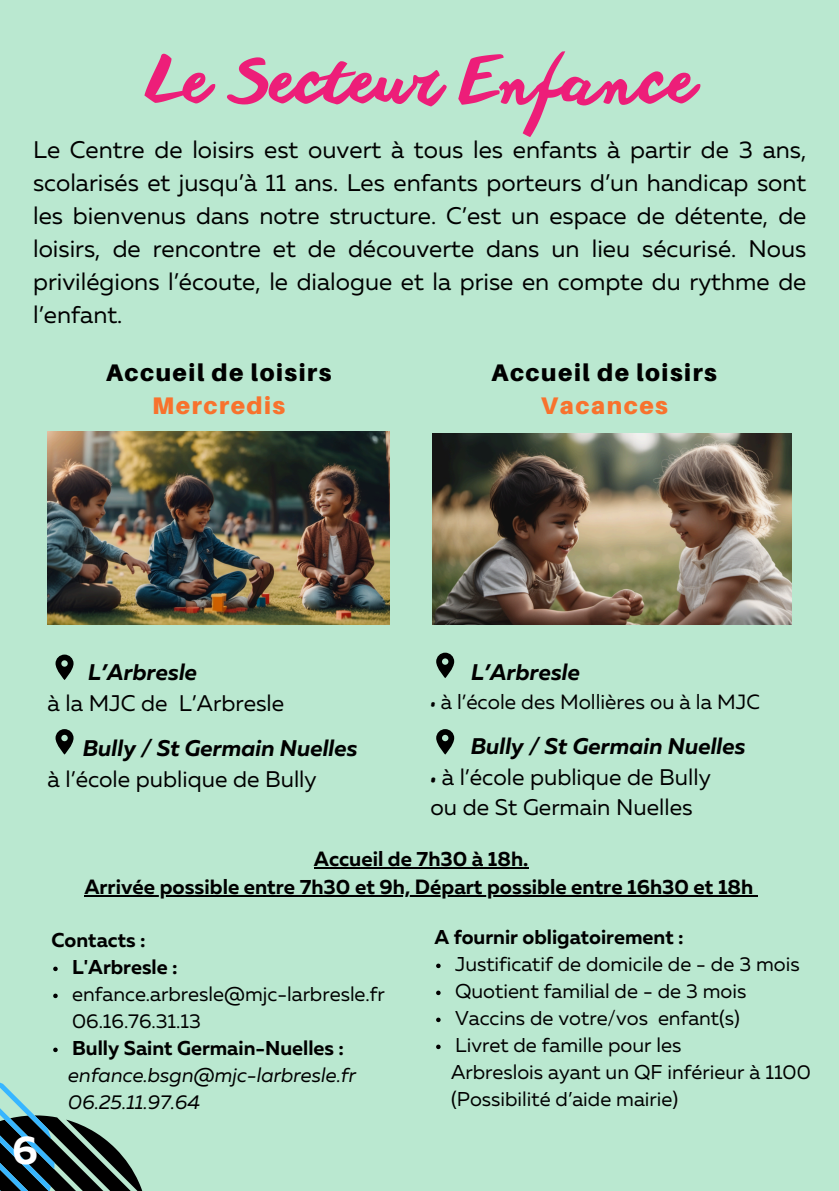
<style>
.page{position:relative;width:839px;height:1191px;background:#fff}
.page>*{position:absolute;margin:0;border:0;box-sizing:border-box;transform-origin:0 0}
.t1{font:62px "Anothershabby";color:#ed1e79}
.t2{font:700 40px "Muller";color:#fff}
.t3{font:24px/33px "Muller";color:#000;text-align:justify}
.t4{font:900 24px/33px "Aileron";letter-spacing:.065em;color:#000;text-align:center}
.t5{font:22.6px/31px "Muller";color:#000}
.t6{font:italic 700 22.6px "Muller";color:#000}
.t7{font:700 20.6px "Muller";color:#000}
.t8{font:20.6px "Muller";color:#000}
.t9{font:20px/27px "Muller";color:#000}
.t10{font:700 20px "Muller";color:#000}
.t11{font:italic 20px "Muller";color:#000}
.s1{color:#f8722d}
.s2{font-weight:700;font-style:italic}
</style>
<div class="page">
<div style="left:0;top:0;width:838px;height:1191px;background:#bae8d0"></div>
<svg style="left:0;top:1082px;width:143px;height:109px"></svg>
<img style="left:433px;top:434px;width:358px;height:190px">
<img style="left:48px;top:431px;width:342px;height:194px">
<svg style="left:56px;top:655px;width:18px;height:25px"></svg>
<svg style="left:56px;top:729px;width:18px;height:26px"></svg>
<svg style="left:436px;top:653px;width:18px;height:25px"></svg>
<svg style="left:436px;top:729px;width:18px;height:26px"></svg>
<svg style="left:436px;top:964px;width:4px;height:4px"></svg>
<svg style="left:436px;top:991px;width:4px;height:4px"></svg>
<svg style="left:436px;top:1018px;width:4px;height:4px"></svg>
<svg style="left:436px;top:1045px;width:4px;height:4px"></svg>
<hr style="left:314px;top:867px;width:214px;height:2px;background:#000">
<hr style="left:84px;top:896px;width:669px;height:1px;background:#000">
<svg style="left:53px;top:967px;width:5px;height:4px"></svg>
<svg style="left:53px;top:994px;width:5px;height:4px"></svg>
<svg style="left:53px;top:1048px;width:5px;height:4px"></svg>
<p class="t1" style="left:147px;top:47px;width:549px">Le Secteur Enfance</p>
<h4 class="t3" style="left:33px;top:135px;width:774px">Le Centre de loisirs est ouvert à tous les enfants à partir de 3 ans, scolarisés et jusqu’à 11 ans. Les enfants porteurs d’un handicap sont les bienvenus dans notre structure. C’est un espace de détente, de loisirs, de rencontre et de découverte dans un lieu sécurisé. Nous privilégions l’écoute, le dialogue et la prise en compte du rythme de l’enfant.</h4>
<p class="t4" style="left:106px;top:356px;width:227px">Accueil de loisirs<br><span class="s1">Mercredis</span></p>
<p class="t4" style="left:491px;top:356px;width:227px">Accueil de loisirs<br><span class="s1">Vacances</span></p>
<h1 class="t5" style="left:48px;top:659px;width:238px;text-indent:40px"><span class="s2">L’Arbresle<br></span>à la MJC de L’Arbresle</h1>
<h3 class="t5" style="left:48px;top:735px;width:311px;text-indent:35px"><span class="s2">Bully / St Germain Nuelles </span>à l’école publique de Bully</h3>
<p class="t6" style="left:471px;top:663px;width:110px">L’Arbresle</p>
<p class="t8" style="left:430px;top:693px;width:331px"><span class="s2">:</span> à l’école des Mollières ou à la MJC</p>
<p class="t5" style="left:430px;top:732px;width:316px;text-indent:40px"><span class="s2">Bully / St Germain Nuelles :</span> à l’école publique de Bully<br>ou de St Germain Nuelles</p>
<p class="t2" style="left:12px;top:1133px;width:27px">6</p>
<h4 class="t7" style="left:314px;top:850px;width:216px">Accueil de 7h30 à 18h.</h4>
<p class="t7" style="left:84px;top:878px;width:670px">Arrivée possible entre 7h30 et 9h, Départ possible entre 16h30 et 18h</p>
<p class="t10" style="left:52px;top:932px;width:95px">Contacts :</p>
<p class="t10" style="left:72px;top:959px;width:107px">L'Arbresle :</p>
<p class="t9" style="left:72px;top:982px;width:314px">enfance.arbresle@mjc-larbresle.fr<br>06.16.76.31.13</p>
<p class="t10" style="left:72px;top:1040px;width:273px">Bully Saint Germain-Nuelles :</p>
<p class="t11" style="left:68px;top:1067px;width:289px">enfance.bsgn@mjc-larbresle.fr</p>
<h4 class="t11" style="left:68px;top:1094px;width:134px">06.25.11.97.64</h4>
<h3 class="t10" style="left:434px;top:929px;width:251px">A fournir obligatoirement :</h3>
<p class="t9" style="left:455px;top:952px;width:346px">Justificatif de domicile de - de 3 mois</p>
<p class="t9" style="left:455px;top:979px;width:293px">Quotient familial de - de 3 mois</p>
<p class="t9" style="left:455px;top:1006px;width:286px">Vaccins de votre/vos enfant(s)</p>
<p class="t9" style="left:455px;top:1033px;width:228px">Livret de famille pour les</p>
<p class="t9" style="left:451px;top:1060px;width:361px">Arbreslois ayant un QF inférieur à 1100</p>
<h3 class="t9" style="left:451px;top:1087px;width:229px">(Possibilité d’aide mairie)</h3>
</div>
